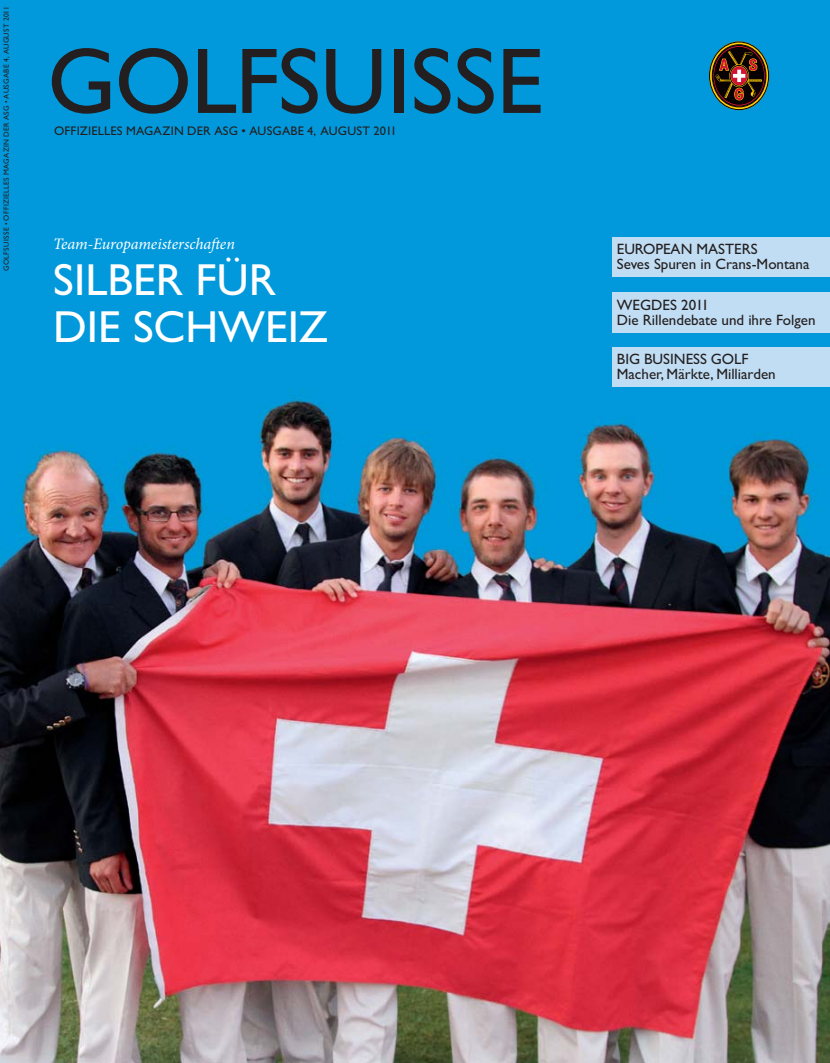
<style>
.page{position:relative;width:830px;height:1063px;background:#fff}
.page>*{position:absolute;margin:0;border:0;box-sizing:border-box;transform-origin:0 0}
.t1{font:93.75px "Gill Sans";letter-spacing:-.005em;color:#231f20}
.t2{font:45px/47.5px "Gill Sans";color:#fff}
.t3{font:italic 16px "Minion Pro";letter-spacing:-.01em;color:#fff}
.t4{font:15px/15px "Gill Sans";color:#231f20}
.t5{font:12.5px "Gill Sans";letter-spacing:.015em;color:#231f20}
.t6{font:7.5px "Gill Sans";letter-spacing:.04em;color:#231f20}
</style>
<div class="page">
<img style="left:0;top:0;width:829px;height:1063px">
<svg style="left:708px;top:42px;width:60px;height:68px"></svg>
<div style="left:709px;top:42px;width:59px;height:68px;border:1px solid #090204;border-radius:50%"></div>
<svg style="left:712px;top:45px;width:52px;height:61px"></svg>
<div style="left:712px;top:45px;width:53px;height:61px;border:1px solid #090204;border-radius:50%"></div>
<div style="left:714px;top:47px;width:49px;height:57px;background:#090204;border-radius:50%"></div>
<div style="left:714px;top:47px;width:49px;height:57px;border:1px solid #090204;border-radius:50%"></div>
<svg style="left:715px;top:51px;width:47px;height:49px"></svg>
<div style="left:612px;top:347px;width:217px;height:40px;background:#c1ddf3"></div>
<div style="left:612px;top:237px;width:217px;height:40px;background:#c1ddf3"></div>
<div style="left:612px;top:293px;width:217px;height:39px;background:#c1ddf3"></div>
<p class="t6" style="left:4px;top:271px;width:266px;rotate:-90deg">GOLFSUISSE - OFFIZIELLES MAGAZIN DER ASG - AUSGABE 4, AUGUST 2011</p>
<h1 class="t1" style="left:47px;top:49px;width:497px">GOLFSUISSE</h1>
<p class="t5" style="left:54px;top:127px;width:344px">OFFIZIELLES MAGAZIN DER ASG - AUSGABE 4, AUGUST 2011</p>
<p class="t3" style="left:53px;top:238px;width:183px">Team-Europameisterschaften</p>
<h2 class="t2" style="left:53px;top:261px;width:276px">SILBER FÜR<br>DIE SCHWEIZ</h2>
<p class="t4" style="left:616px;top:244px;width:194px">EUROPEAN MASTERS<br>Seves Spuren in Crans-Montana</p>
<p class="t4" style="left:616px;top:299px;width:200px">WEGDES 2011<br>Die Rillendebate und ihre Folgen</p>
<p class="t4" style="left:616px;top:353px;width:160px">BIG BUSINESS GOLF<br>Macher, Märkte, Milliarden</p>
</div>
